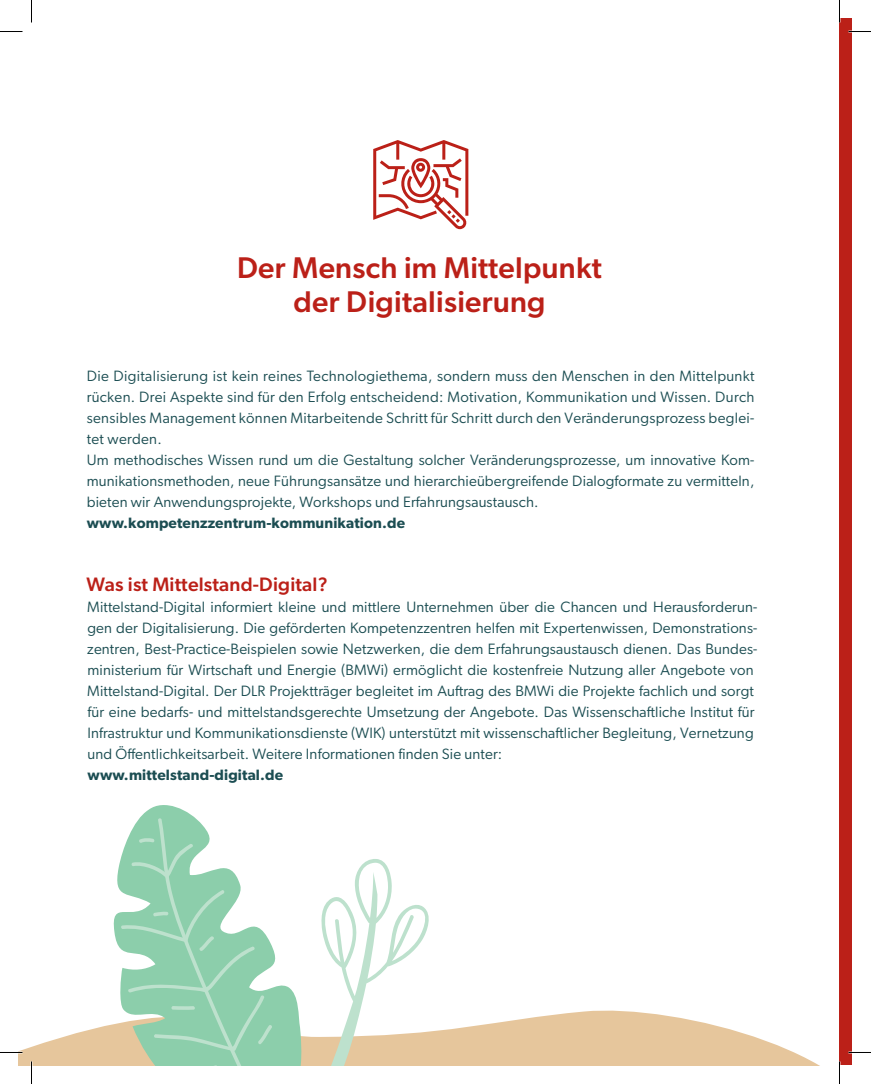
<style>
.page{position:relative;width:871px;height:1084px;background:#fff}
.page>*{position:absolute;margin:0;border:0;box-sizing:border-box;transform-origin:0 0}
.t1{font:500 30px/34.5px "Gibson";letter-spacing:.01em;color:#bb2018;text-align:center}
.t2{font:500 19.5px "Gibson";letter-spacing:.01em;color:#bb2018}
.t3{font:15px/21px "Gibson";letter-spacing:.01em;color:#1b4d52}
.t4{font:600 15px "Gibson";letter-spacing:.01em;color:#1b4d52}
</style>
<div class="page">
<div style="left:839px;top:19px;width:13px;height:1046px;background:#bb2018"></div>
<svg style="left:19px;top:1010px;width:833px;height:55px;fill:#e6c69c"></svg>
<svg style="left:373px;top:140px;width:95px;height:89px"></svg>
<svg style="left:110px;top:805px;width:181px;height:260px"></svg>
<svg style="left:120px;top:817px;width:153px;height:248px"></svg>
<svg style="left:291px;top:859px;width:142px;height:206px"></svg>
<hr style="left:0;top:1051px;width:22px;height:2px;background:#fff">
<hr style="left:848px;top:1051px;width:23px;height:2px;background:#fff">
<hr style="left:838px;top:1061px;width:2px;height:22px;background:#fff">
<svg style="left:0;top:31px;width:22px;height:1px"></svg>
<svg style="left:848px;top:31px;width:23px;height:1px"></svg>
<svg style="left:0;top:1052px;width:22px;height:1px"></svg>
<svg style="left:848px;top:1052px;width:23px;height:1px"></svg>
<svg style="left:31px;top:0;width:1px;height:23px"></svg>
<svg style="left:31px;top:1061px;width:1px;height:22px"></svg>
<svg style="left:839px;top:0;width:1px;height:23px"></svg>
<svg style="left:839px;top:1061px;width:1px;height:22px"></svg>
<h1 class="t1" style="left:237px;top:249px;width:366px">Der Mensch im Mittelpunkt der Digitalisierung</h1>
<p class="t3" style="left:87px;top:365px;width:669px">Die Digitalisierung ist kein reines Technologiethema, sondern muss den Menschen in den Mittelpunkt rücken. Drei Aspekte sind für den Erfolg entscheidend: Motivation, Kommunikation und Wissen. Durch sensibles Management können Mitarbeitende Schritt für Schritt durch den Veränderungsprozess beglei&shy;tet werden.<br>Um methodisches Wissen rund um die Gestaltung solcher Veränderungsprozesse, um innovative Kom&shy;munikationsmethoden, neue Führungsansätze und hierarchieübergreifende Dialogformate zu vermitteln, bieten wir Anwendungsprojekte, Workshops und Erfahrungsaustausch.</p>
<p class="t4" style="left:87px;top:514px;width:320px">www.kompetenzzentrum-kommunikation.de</p>
<h2 class="t2" style="left:86px;top:572px;width:243px">Was ist Mittelstand-Digital?</h2>
<p class="t3" style="left:87px;top:596px;width:672px">Mittelstand-Digital informiert kleine und mittlere Unternehmen über die Chancen und Herausforderun&shy;gen der Digitalisierung. Die geförderten Kompetenzzentren helfen mit Expertenwissen, Demonstrations&shy;zentren, Best-Practice-Beispielen sowie Netzwerken, die dem Erfahrungsaustausch dienen. Das Bundes&shy;ministerium für Wirtschaft und Energie (BMWi) ermöglicht die kostenfreie Nutzung aller Angebote von Mittelstand-Digital. Der DLR Projektträger begleitet im Auftrag des BMWi die Projekte fachlich und sorgt für eine bedarfs- und mittelstandsgerechte Umsetzung der Angebote. Das Wissenschaftliche Institut für Infrastruktur und Kommunikationsdienste (WIK) unterstützt mit wissenschaftlicher Begleitung, Vernetzung und Öffentlichkeitsarbeit. Weitere Informationen finden Sie unter:</p>
<p class="t4" style="left:88px;top:766px;width:197px">www.mittelstand-digital.de</p>
</div>
